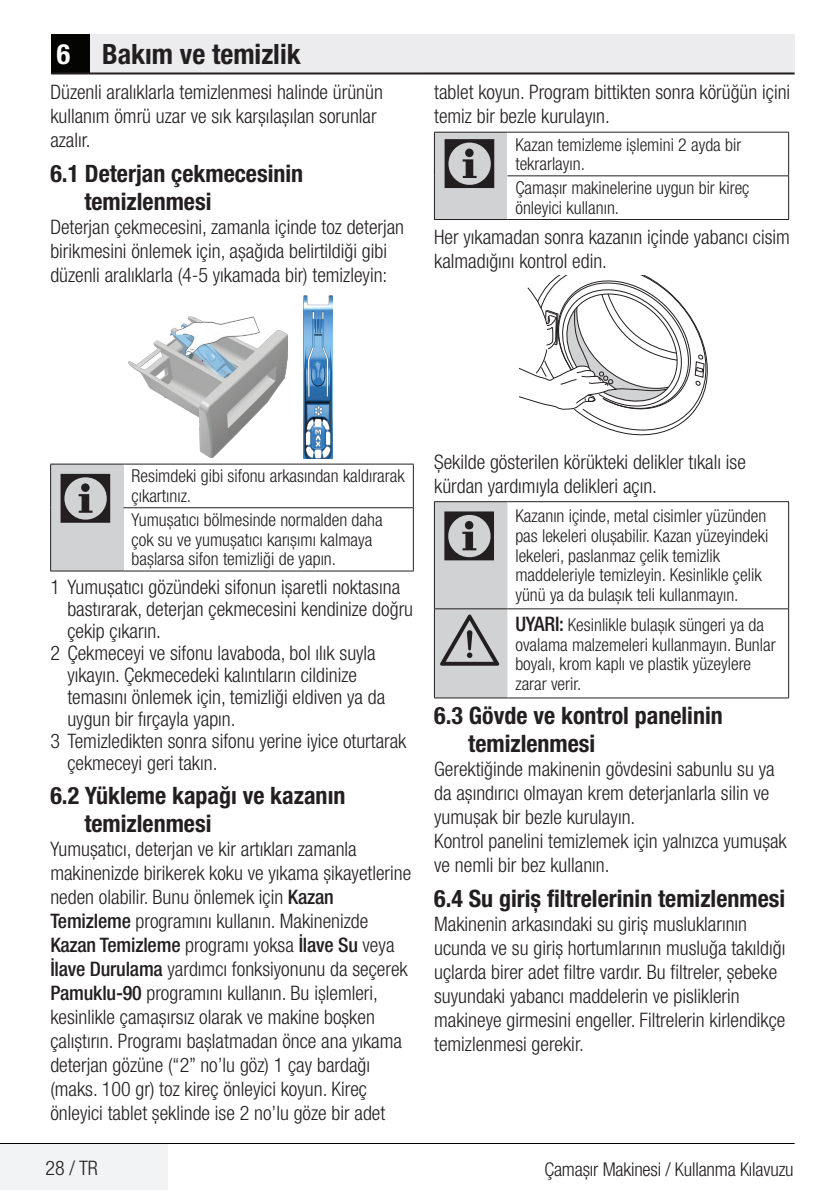
<style>
.page{position:relative;width:840px;height:1191px;background:#fff}
.page>*{position:absolute;margin:0;border:0;box-sizing:border-box;transform-origin:0 0}
.t1{font:72px "ZIWARNUN";color:#231f20}
.t2{font:64px "ZIWARNUN";color:#231f20}
.t3{font:700 condensed 28px "Helvetica Neue LT Pro";color:#231f20}
.t4{font:700 condensed 24px/28px "Helvetica Neue LT Pro";color:#231f20}
.t5{font:300 condensed 20px/24px "Helvetica Neue LT Pro";color:#231f20}
.t6{font:300 condensed 19px "Helvetica Neue LT Pro";letter-spacing:-.01em;color:#231f20}
.t7{font:300 condensed 17.8px/19.6px "Helvetica Neue LT Pro";color:#231f20}
.s1{color:#fff}
.s2{font-weight:500}
.s3{font-weight:500;font-size:20px}
</style>
<div class="page">
<div style="left:0;top:1144px;width:168px;height:46px;background:#f2f3f4"></div>
<hr style="left:0;top:1143px;width:794px;height:1px;background:#000">
<div style="left:51px;top:34px;width:39px;height:40px;background:#040503"></div>
<div style="left:90px;top:34px;width:704px;height:40px;background:#ececee"></div>
<hr style="left:51px;top:72px;width:743px;height:2px;background:#231f20">
<img style="left:303px;top:295px;width:29px;height:164px">
<img style="left:128px;top:316px;width:159px;height:142px">
<div style="left:51px;top:464px;width:72px;height:107px;background:#d1d2d4"></div>
<hr style="left:50px;top:570px;width:73px;height:1px;background:#231f20">
<hr style="left:123px;top:570px;width:290px;height:1px;background:#231f20">
<hr style="left:50px;top:464px;width:73px;height:1px;background:#231f20">
<hr style="left:50px;top:464px;width:1px;height:44px;background:#231f20">
<hr style="left:123px;top:464px;width:290px;height:1px;background:#231f20">
<hr style="left:413px;top:464px;width:1px;height:43px;background:#231f20">
<hr style="left:50px;top:508px;width:1px;height:63px;background:#231f20">
<hr style="left:123px;top:507px;width:290px;height:1px;background:#231f20">
<hr style="left:413px;top:508px;width:1px;height:63px;background:#231f20">
<div style="left:434px;top:132px;width:73px;height:87px;background:#d1d2d4"></div>
<hr style="left:434px;top:219px;width:73px;height:1px;background:#231f20">
<hr style="left:434px;top:132px;width:73px;height:1px;background:#231f20">
<hr style="left:434px;top:132px;width:1px;height:44px;background:#231f20">
<hr style="left:507px;top:132px;width:281px;height:1px;background:#231f20">
<hr style="left:787px;top:132px;width:1px;height:44px;background:#231f20">
<hr style="left:434px;top:176px;width:1px;height:43px;background:#231f20">
<hr style="left:507px;top:219px;width:281px;height:1px;background:#231f20">
<hr style="left:507px;top:175px;width:281px;height:1px;background:#231f20">
<hr style="left:787px;top:176px;width:1px;height:43px;background:#231f20">
<svg style="left:519px;top:276px;width:189px;height:160px"></svg>
<div style="left:435px;top:502px;width:72px;height:195px;background:#d1d2d4"></div>
<hr style="left:434px;top:697px;width:73px;height:1px;background:#231f20">
<hr style="left:507px;top:697px;width:281px;height:1px;background:#231f20">
<hr style="left:434px;top:501px;width:73px;height:1px;background:#231f20">
<hr style="left:434px;top:502px;width:1px;height:106px;background:#231f20">
<hr style="left:507px;top:501px;width:281px;height:1px;background:#231f20">
<hr style="left:787px;top:502px;width:1px;height:106px;background:#231f20">
<hr style="left:434px;top:608px;width:73px;height:1px;background:#231f20">
<hr style="left:434px;top:609px;width:1px;height:88px;background:#231f20">
<hr style="left:507px;top:608px;width:281px;height:1px;background:#231f20">
<hr style="left:787px;top:609px;width:1px;height:88px;background:#231f20">
<h3 class="t3" style="left:57px;top:37px;width:245px"><span class="s1">6</span> Bakım ve temizlik</h3>
<p class="t5" style="left:50px;top:80px;width:334px">Düzenli aralıklarla temizlenmesi halinde ürünün kullanım ömrü uzar ve sık karşılaşılan sorunlar azalır.</p>
<p class="t4" style="left:84px;top:159px;width:220px;text-indent:-34px">6.1 Deterjan çekmecesinin temizlenmesi</p>
<p class="t5" style="left:50px;top:214px;width:355px">Deterjan çekmecesini, zamanla içinde toz deterjan birikmesini önlemek için, aşağıda belirtildiği gibi düzenli aralıklarla (4-5 yıkamada bir) temizleyin:</p>
<p class="t5" style="left:434px;top:80px;width:357px">tablet koyun. Program bittikten sonra körüğün içini temiz bir bezle kurulayın.</p>
<h1 class="t1" style="left:440px;top:126px;width:63px">C</h1>
<p class="t7" style="left:515px;top:134px;width:227px">Kazan temizleme işlemini 2 ayda bir tekrarlayın.</p>
<p class="t7" style="left:515px;top:178px;width:235px">Çamaşır makinelerine uygun bir kireç önleyici kullanın.</p>
<p class="t5" style="left:434px;top:225px;width:357px">Her yıkamadan sonra kazanın içinde yabancı cisim kalmadığını kontrol edin.</p>
<h1 class="t1" style="left:56px;top:460px;width:63px">C</h1>
<p class="t7" style="left:131px;top:466px;width:274px">Resimdeki gibi sifonu arkasından kaldırarak çıkartınız.</p>
<p class="t7" style="left:131px;top:510px;width:252px">Yumuşatıcı bölmesinde normalden daha çok su ve yumuşatıcı karışımı kalmaya başlarsa sifon temizliği de yapın.</p>
<p class="t5" style="left:50px;top:574px;width:351px">1 Yumuşatıcı gözündeki sifonun işaretli noktasına</p>
<p class="t5" style="left:67px;top:596px;width:347px">bastırarak, deterjan çekmecesini kendinize doğru</p>
<p class="t5" style="left:67px;top:618px;width:95px">çekip çıkarın.</p>
<p class="t5" style="left:50px;top:640px;width:327px">2 Çekmeceyi ve sifonu lavaboda, bol ılık suyla</p>
<p class="t5" style="left:67px;top:662px;width:291px">yıkayın. Çekmecedeki kalıntıların cildinize</p>
<p class="t5" style="left:67px;top:684px;width:319px">temasını önlemek için, temizliği eldiven ya da</p>
<p class="t5" style="left:67px;top:706px;width:170px">uygun bir fırçayla yapın.</p>
<p class="t5" style="left:50px;top:728px;width:357px">3 Temizledikten sonra sifonu yerine iyice oturtarak</p>
<p class="t5" style="left:67px;top:750px;width:151px">çekmeceyi geri takın.</p>
<p class="t4" style="left:84px;top:780px;width:262px;text-indent:-34px">6.2 Yükleme kapağı ve kazanın temizlenmesi</p>
<p class="t5" style="left:50px;top:836px;width:362px">Yumuşatıcı, deterjan ve kir artıkları zamanla makinenizde birikerek koku ve yıkama şikayetlerine neden olabilir. Bunu önlemek için <span class="s2">Kazan Temizleme</span> programını kullanın. Makinenizde <span class="s2">Kazan Temizleme</span> programı yoksa <span class="s2">İlave Su</span> veya <span class="s2">İlave Durulama</span> yardımcı fonksiyonunu da seçerek <span class="s2">Pamuklu-90</span> programını kullanın. Bu işlemleri, kesinlikle çamaşırsız olarak ve makine boşken çalıştırın. Programı başlatmadan önce ana yıkama deterjan gözüne (“2” no’lu göz) 1 çay bardağı (maks. 100 gr) toz kireç önleyici koyun. Kireç önleyici tablet şeklinde ise 2 no’lu göze bir adet</p>
<p class="t5" style="left:434px;top:449px;width:313px">Şekilde gösterilen körükteki delikler tıkalı ise kürdan yardımıyla delikleri açın.</p>
<h1 class="t1" style="left:440px;top:498px;width:63px">C</h1>
<p class="t7" style="left:515px;top:506px;width:254px">Kazanın içinde, metal cisimler yüzünden pas lekeleri oluşabilir. Kazan yüzeyindeki lekeleri, paslanmaz çelik temizlik maddeleriyle temizleyin. Kesinlikle çelik yünü ya da bulaşık teli kullanmayın.</p>
<h2 class="t2" style="left:440px;top:606px;width:63px">A</h2>
<p class="t7" style="left:515px;top:615px;width:261px"><span class="s3">UYARI:</span> Kesinlikle bulaşık süngeri ya da ovalama malzemeleri kullanmayın. Bunlar boyalı, krom kaplı ve plastik yüzeylere zarar verir.</p>
<p class="t4" style="left:468px;top:701px;width:256px;text-indent:-34px">6.3 Gövde ve kontrol panelinin temizlenmesi</p>
<p class="t5" style="left:434px;top:756px;width:354px">Gerektiğinde makinenin gövdesini sabunlu su ya da aşındırıcı olmayan krem deterjanlarla silin ve yumuşak bir bezle kurulayın.<br>Kontrol panelini temizlemek için yalnızca yumuşak ve nemli bir bez kullanın.</p>
<p class="t4" style="left:434px;top:884px;width:352px">6.4 Su giriş filtrelerinin temizlenmesi</p>
<p class="t5" style="left:434px;top:911px;width:352px">Makinenin arkasındaki su giriş musluklarının ucunda ve su giriş hortumlarının musluğa takıldığı uçlarda birer adet filtre vardır. Bu filtreler, şebeke suyundaki yabancı maddelerin ve pisliklerin makineye girmesini engeller. Filtrelerin kirlendikçe temizlenmesi gerekir.</p>
<p class="t5" style="left:45px;top:1156px;width:54px">28 / TR</p>
<p class="t6" style="left:544px;top:1158px;width:250px">Çamaşır Makinesi / Kullanma Kılavuzu</p>
</div>
